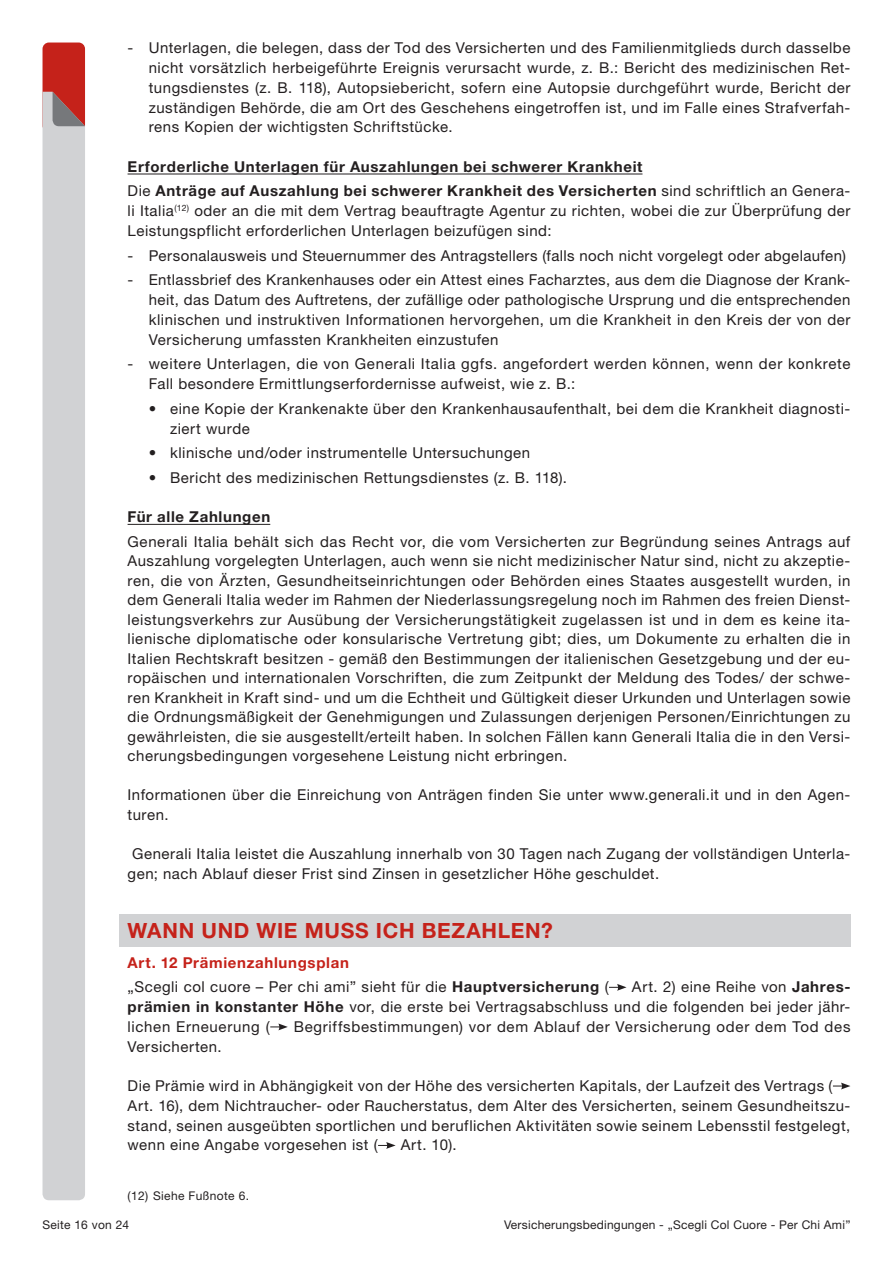
<style>
.page{position:relative;width:893px;height:1263px;background:#fff}
.page>*{position:absolute;margin:0;border:0;box-sizing:border-box;transform-origin:0 0}
.Titolo_Capitolo{font:700 21px "Helvetica Neue LT Std";letter-spacing:.035em;color:#c5221a}
.Testi_primo_paragrafo{font:15px/19.8px "Helvetica Neue LT Std";letter-spacing:.035em;color:#231f20;text-align:justify}
.Testi{font:15px/19.8px "Helvetica Neue LT Std";letter-spacing:.035em;color:#231f20}
.Titoletto_nero{font:700 15px "Helvetica Neue LT Std";letter-spacing:.045em;color:#231f20}
.Titoletto_rosso_primo{font:700 15px "Helvetica Neue LT Std";letter-spacing:.045em;color:#c5221a}
.Testi-2{font:700 15px "Helvetica Neue LT Std";letter-spacing:.045em;color:#231f20}
.Note_testo{font:12px "Helvetica Neue LT Std";letter-spacing:.02em;color:#231f20}
.s1{font-weight:700}
</style>
<div class="page">
<div style="left:43px;top:43px;width:42px;height:89px;background:#c5221a;border-radius:6px"></div>
<div style="left:43px;top:92px;width:42px;height:1108px;background:#d1d2d4"></div>
<svg style="left:53px;top:92px;width:32px;height:34px"></svg>
<hr style="left:128px;top:174px;width:514px;height:1px;background:#231f20">
<hr style="left:128px;top:524px;width:142px;height:1px;background:#231f20">
<div style="left:119px;top:914px;width:731px;height:32px;background:#d1d2d4"></div>
<svg style="left:609px;top:984px;width:17px;height:7px"></svg>
<svg style="left:270px;top:1023px;width:18px;height:7px"></svg>
<svg style="left:833px;top:1082px;width:17px;height:7px"></svg>
<svg style="left:378px;top:1142px;width:18px;height:7px"></svg>
<p class="Testi_primo_paragrafo" style="left:149px;top:38px;width:703px;text-indent:-21px">- Unterlagen, die belegen, dass der Tod des Versicherten und des Familienmitglieds durch dasselbe nicht vorsätzlich herbeigeführte Ereignis verursacht wurde, z. B.: Bericht des medizinischen Ret&shy;tungsdienstes (z. B. 118), Autopsiebericht, sofern eine Autopsie durchgeführt wurde, Bericht der zuständigen Behörde, die am Ort des Geschehens eingetroffen ist, und im Falle eines Strafverfah&shy;rens Kopien der wichtigsten Schriftstücke.</p>
<p class="Titoletto_nero" style="left:128px;top:157px;width:516px">Erforderliche Unterlagen für Auszahlungen bei schwerer Krankheit</p>
<p class="Testi_primo_paragrafo" style="left:128px;top:181px;width:724px">Die <span class="s1">Anträge auf Auszahlung bei schwerer Krankheit des Versicherten</span> sind schriftlich an Genera&shy;li Italia<sup>(12)</sup> oder an die mit dem Vertrag beauftragte Agentur zu richten, wobei die zur Überprüfung der Leistungspflicht erforderlichen Unterlagen beizufügen sind:</p>
<p class="Testi_primo_paragrafo" style="left:128px;top:245px;width:720px">- Personalausweis und Steuernummer des Antragstellers (falls noch nicht vorgelegt oder abgelaufen)</p>
<p class="Testi_primo_paragrafo" style="left:149px;top:270px;width:703px;text-indent:-21px">- Entlassbrief des Krankenhauses oder ein Attest eines Facharztes, aus dem die Diagnose der Krank&shy;heit, das Datum des Auftretens, der zufällige oder pathologische Ursprung und die entsprechenden klinischen und instruktiven Informationen hervorgehen, um die Krankheit in den Kreis der von der Versicherung umfassten Krankheiten einzustufen</p>
<p class="Testi_primo_paragrafo" style="left:149px;top:354px;width:703px;text-indent:-21px">- weitere Unterlagen, die von Generali Italia ggfs. angefordert werden können, wenn der konkrete<br>Fall besondere Ermittlungserfordernisse aufweist, wie z. B.:</p>
<p class="Testi_primo_paragrafo" style="left:170px;top:398px;width:682px;text-indent:-21px">• eine Kopie der Krankenakte über den Krankenhausaufenthalt, bei dem die Krankheit diagnosti&shy;ziert wurde</p>
<p class="Testi_primo_paragrafo" style="left:149px;top:443px;width:383px">• klinische und/oder instrumentelle Untersuchungen</p>
<p class="Testi_primo_paragrafo" style="left:149px;top:468px;width:420px">• Bericht des medizinischen Rettungsdienstes (z. B. 118).</p>
<p class="Testi-2" style="left:128px;top:507px;width:144px">Für alle Zahlungen</p>
<p class="Testi_primo_paragrafo" style="left:128px;top:531px;width:724px">Generali Italia behält sich das Recht vor, die vom Versicherten zur Begründung seines Antrags auf Auszahlung vorgelegten Unterlagen, auch wenn sie nicht medizinischer Natur sind, nicht zu akzeptie&shy;ren, die von Ärzten, Gesundheitseinrichtungen oder Behörden eines Staates ausgestellt wurden, in dem Generali Italia weder im Rahmen der Niederlassungsregelung noch im Rahmen des freien Dienst&shy;leistungsverkehrs zur Ausübung der Versicherungstätigkeit zugelassen ist und in dem es keine ita&shy;lienische diplomatische oder konsularische Vertretung gibt; dies, um Dokumente zu erhalten die in Italien Rechtskraft besitzen - gemäß den Bestimmungen der italienischen Gesetzgebung und der eu&shy;ropäischen und internationalen Vorschriften, die zum Zeitpunkt der Meldung des Todes/ der schwe&shy;ren Krankheit in Kraft sind- und um die Echtheit und Gültigkeit dieser Urkunden und Unterlagen sowie die Ordnungsmäßigkeit der Genehmigungen und Zulassungen derjenigen Personen/Einrichtungen zu gewährleisten, die sie ausgestellt/erteilt haben. In solchen Fällen kann Generali Italia die in den Versi&shy;cherungsbedingungen vorgesehene Leistung nicht erbringen.</p>
<p class="Testi" style="left:128px;top:785px;width:724px">Informationen über die Einreichung von Anträgen finden Sie unter www.generali.it und in den Agen&shy;turen.</p>
<p class="Testi" style="left:128px;top:844px;width:724px">Generali Italia leistet die Auszahlung innerhalb von 30 Tagen nach Zugang der vollständigen Unterla&shy;gen; nach Ablauf dieser Frist sind Zinsen in gesetzlicher Höhe geschuldet.</p>
<p class="Titolo_Capitolo" style="left:128px;top:917px;width:427px">WANN UND WIE MUSS ICH BEZAHLEN?</p>
<p class="Titoletto_rosso_primo" style="left:128px;top:953px;width:223px">Art. 12 Prämienzahlungsplan</p>
<p class="Testi_primo_paragrafo" style="left:128px;top:977px;width:482px">„Scegli col cuore – Per chi ami” sieht für die <span class="s1">Hauptversicherung</span> (</p>
<p class="Testi_primo_paragrafo" style="left:128px;top:977px;width:724px;text-indent:504px">Art. 2) eine Reihe von <span class="s1">Jahres&shy;prämien in konstanter Höhe</span> vor, die erste bei Vertragsabschluss und die folgenden bei jeder jähr&shy;lichen Erneuerung (</p>
<p class="Testi_primo_paragrafo" style="left:294px;top:1016px;width:558px">Begriffsbestimmungen) vor dem Ablauf der Versicherung oder dem Tod des</p>
<p class="Testi_primo_paragrafo" style="left:128px;top:1036px;width:96px">Versicherten.</p>
<p class="Testi" style="left:128px;top:1075px;width:724px">Die Prämie wird in Abhängigkeit von der Höhe des versicherten Kapitals, der Laufzeit des Vertrags ( Art. 16), dem Nichtraucher- oder Raucherstatus, dem Alter des Versicherten, seinem Gesundheitszu&shy;stand, seinen ausgeübten sportlichen und beruflichen Aktivitäten sowie seinem Lebensstil festgelegt, wenn eine Angabe vorgesehen ist (</p>
<p class="Testi" style="left:401px;top:1135px;width:58px">Art. 10).</p>
<p class="Note_testo" style="left:128px;top:1189px;width:123px">(12) Siehe Fußnote 6.</p>
<p class="Note_testo" style="left:43px;top:1217px;width:88px">Seite 16 von 24</p>
<p class="Note_testo" style="left:504px;top:1217px;width:348px">Versicherungsbedingungen - „Scegli Col Cuore - Per Chi Ami”</p>
</div>
